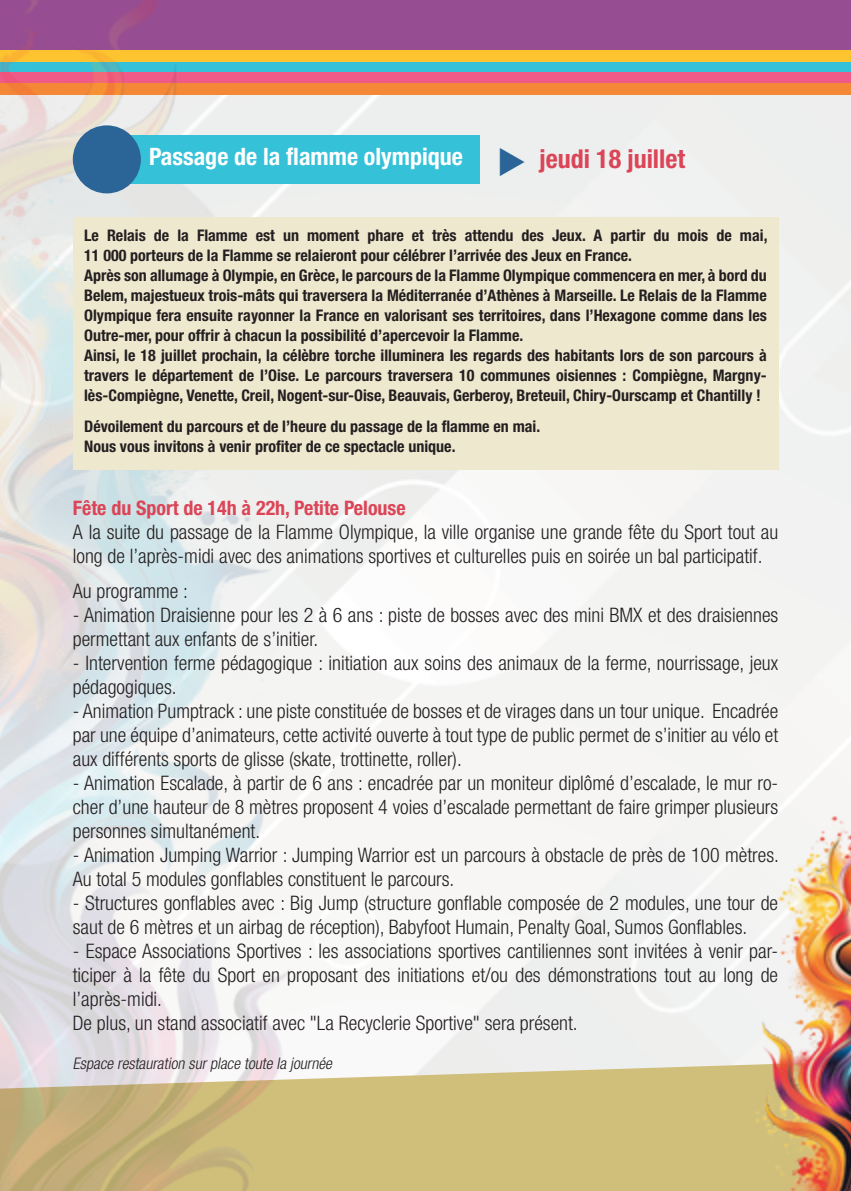
<style>
.page{position:relative;width:851px;height:1191px;background:#fff}
.page>*{position:absolute;margin:0;border:0;box-sizing:border-box;transform-origin:0 0}
.t1{font:700 condensed 26px "Helvetica Neue";color:#db4557}
.t2{font:700 condensed 24px "Helvetica Neue";color:#fff}
.t3{font:300 condensed 20px/24px "Helvetica Neue";color:#231f20}
.t4{font:700 condensed 20px "Helvetica Neue";color:#db4557}
.t5{font:700 condensed 16px/20px "Helvetica Neue";color:#231f20;text-align:justify}
.t6{font:italic 300 condensed 16px "Helvetica Neue";color:#231f20}
</style>
<div class="page">
<div style="left:376px;top:95px;width:474px;height:966px;background:#f4f4f3"></div>
<svg style="left:376px;top:1061px;width:338px;height:130px;background:#d2c283"></svg>
<div style="left:0;top:0;width:850px;height:56px;background:#974d91"></div>
<div style="left:0;top:62px;width:850px;height:12px;background:#35c1d8"></div>
<div style="left:0;top:73px;width:850px;height:11px;background:#f05a88"></div>
<div style="left:0;top:84px;width:850px;height:11px;background:#f58836"></div>
<div style="left:0;top:51px;width:850px;height:11px;background:#fec430"></div>
<img style="left:714px;top:757px;width:136px;height:434px">
<img style="left:0;top:0;width:376px;height:1191px">
<div style="left:126px;top:135px;width:353px;height:49px;background:#35c1d8"></div>
<div style="left:73px;top:125px;width:68px;height:68px;background:#2b6597;border-radius:50%"></div>
<div style="left:73px;top:217px;width:705px;height:252px;background:#eee8cf"></div>
<svg style="left:500px;top:147px;width:24px;height:28px"></svg>
<p class="t2" style="left:149px;top:142px;width:315px">Passage de la flamme olympique</p>
<p class="t1" style="left:539px;top:143px;width:147px">jeudi 18 juillet</p>
<p class="t5" style="left:84px;top:225px;width:684px">Le Relais de la Flamme est un moment phare et très attendu des Jeux. A partir du mois de mai,<br>11 000 porteurs de la Flamme se relaieront pour célébrer l’arrivée des Jeux en France.</p>
<p class="t5" style="left:84px;top:265px;width:684px">Après son allumage à Olympie, en Grèce, le parcours de la Flamme Olympique commencera en mer, à bord du Belem, majestueux trois-mâts qui traversera la Méditerranée d’Athènes à Marseille. Le Relais de la Flamme Olympique fera ensuite rayonner la France en valorisant ses territoires, dans l’Hexagone comme dans les Outre-mer, pour offrir à chacun la possibilité d’apercevoir la Flamme.</p>
<p class="t5" style="left:84px;top:345px;width:684px">Ainsi, le 18 juillet prochain, la célèbre torche illuminera les regards des habitants lors de son parcours à travers le département de l’Oise. Le parcours traversera 10 communes oisiennes : Compiègne, Margny&shy;lès-Compiègne, Venette, Creil, Nogent-sur-Oise, Beauvais, Gerberoy, Breteuil, Chiry-Ourscamp et Chantilly !</p>
<p class="t5" style="left:84px;top:416px;width:457px">Dévoilement du parcours et de l’heure du passage de la flamme en mai.</p>
<p class="t5" style="left:84px;top:436px;width:373px">Nous vous invitons à venir profiter de ce spectacle unique.</p>
<p class="t4" style="left:73px;top:495px;width:334px">Fête du Sport de 14h à 22h, Petite Pelouse</p>
<p class="t3" style="left:73px;top:519px;width:706px">A la suite du passage de la Flamme Olympique, la ville organise une grande fête du Sport tout au long de l’après-midi avec des animations sportives et culturelles puis en soirée un bal participatif.</p>
<p class="t3" style="left:73px;top:579px;width:117px">Au programme :</p>
<p class="t3" style="left:73px;top:603px;width:707px">- Animation Draisienne pour les 2 à 6 ans : piste de bosses avec des mini BMX et des draisiennes permettant aux enfants de s’initier.</p>
<p class="t3" style="left:73px;top:651px;width:706px">- Intervention ferme pédagogique : initiation aux soins des animaux de la ferme, nourrissage, jeux pédagogiques.</p>
<p class="t3" style="left:73px;top:699px;width:707px;text-align:justify">- Animation Pumptrack : une piste constituée de bosses et de virages dans un tour unique. Encadrée par une équipe d’animateurs, cette activité ouverte à tout type de public permet de s’initier au vélo et aux différents sports de glisse (skate, trottinette, roller).</p>
<p class="t3" style="left:73px;top:771px;width:706px;text-align:justify">- Animation Escalade, à partir de 6 ans : encadrée par un moniteur diplômé d’escalade, le mur ro&shy;cher d’une hauteur de 8 mètres proposent 4 voies d’escalade permettant de faire grimper plusieurs personnes simultanément.</p>
<p class="t3" style="left:73px;top:843px;width:707px">- Animation Jumping Warrior : Jumping Warrior est un parcours à obstacle de près de 100 mètres.<br>Au total 5 modules gonflables constituent le parcours.</p>
<p class="t3" style="left:73px;top:891px;width:706px">- Structures gonflables avec : Big Jump (structure gonflable composée de 2 modules, une tour de saut de 6 mètres et un airbag de réception), Babyfoot Humain, Penalty Goal, Sumos Gonflables.</p>
<p class="t3" style="left:73px;top:939px;width:706px;text-align:justify">- Espace Associations Sportives : les associations sportives cantiliennes sont invitées à venir par&shy;ticiper à la fête du Sport en proposant des initiations et/ou des démonstrations tout au long de l’après-midi.</p>
<p class="t3" style="left:73px;top:1011px;width:506px">De plus, un stand associatif avec "La Recyclerie Sportive" sera présent.</p>
<p class="t6" style="left:73px;top:1054px;width:264px">Espace restauration surplace toute la journée</p>
</div>
